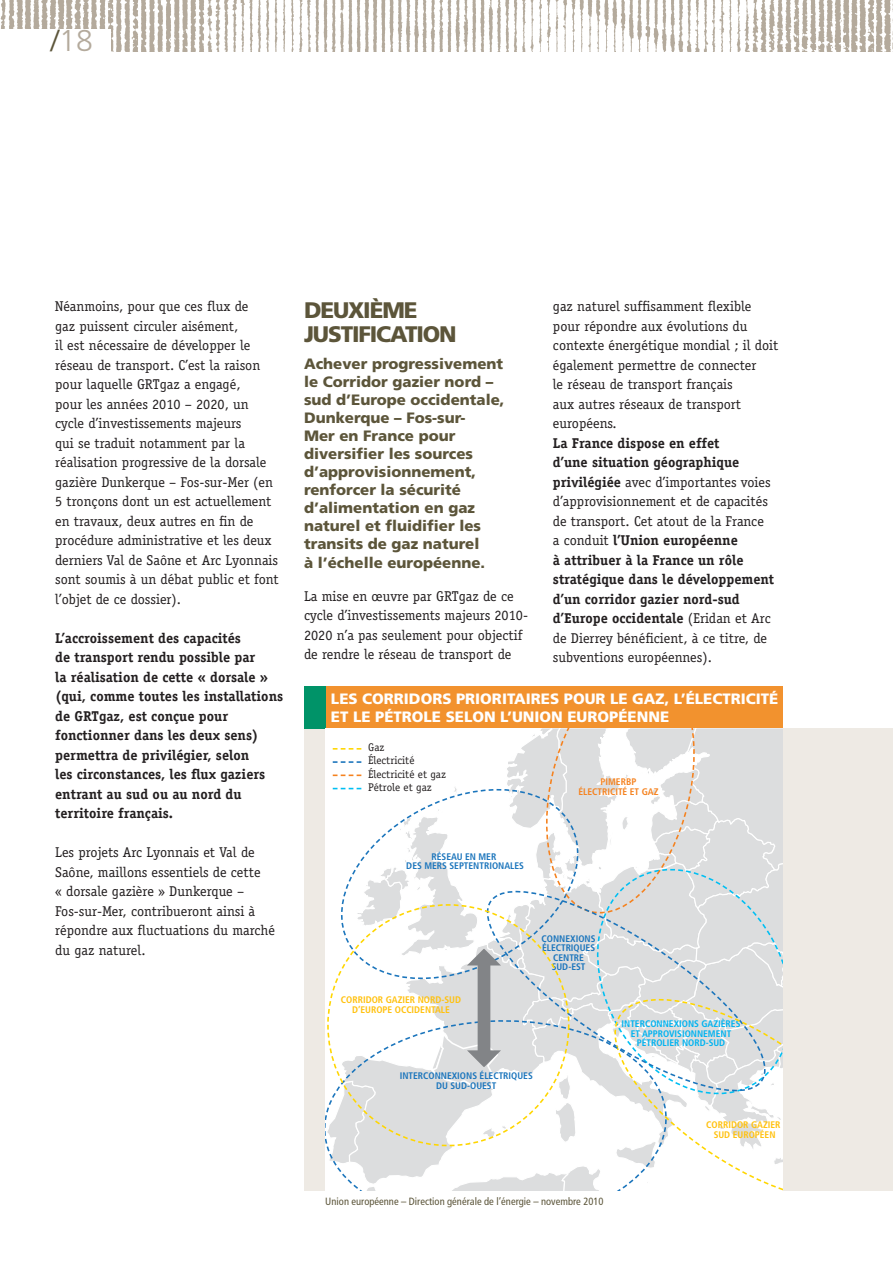
<style>
.page{position:relative;width:893px;height:1263px;background:#fff}
.page>*{position:absolute;margin:0;border:0;box-sizing:border-box;transform-origin:0 0}
.t1{font:300 30.15px "Frutiger";color:#b4aa9c}
.t2{font:900 22.5px/24px "Frutiger";letter-spacing:-.05em;color:#5c553a}
.t3{font:900 15px/18px "Frutiger";color:#5c553a}
.t4{font:900 15px/18px "Frutiger";color:#fff}
.t5{font:14.25px/19.5px "Officina Serif";color:#231f20}
.t6{font:700 14.25px/19.5px "Officina Serif";color:#231f20}
.t7{font:11.1px/13.4px "Officina Serif";color:#231f20}
.t8{font:condensed 10.5px "Frutiger";color:#5c553a}
.t9{font:700 condensed 9.6px/9.6px "Frutiger";color:#1b75bc;text-align:center}
.t10{font:700 condensed 9.6px/9.6px "Frutiger";color:#ffc10e;text-align:center}
.t11{font:700 condensed 9.6px/9.6px "Frutiger";color:#00b3f0;text-align:center}
.t12{font:700 condensed 9.6px/9.6px "Frutiger";color:#f5821f;text-align:center}
.s1{color:#5c553a}
.s2{font-weight:400}
</style>
<div class="page">
<img style="left:0;top:0;width:891px;height:52px">
<div style="left:0;top:29px;width:110px;height:28px;background:#fff"></div>
<div style="left:304px;top:728px;width:588px;height:463px;background:#eeeae4"></div>
<div style="left:304px;top:686px;width:478px;height:42px;background:#f2922e"></div>
<div style="left:304px;top:686px;width:21px;height:42px;background:#009368"></div>
<svg style="left:325px;top:728px;width:457px;height:463px;background:#e9eaea"></svg>
<h1 class="t1" style="left:51px;top:28px;width:43px"><span class="s1">/</span>18</h1>
<p class="t5" style="left:55px;top:298px;width:225px">Néanmoins, pour que ces flux de<br>gaz puissent circuler aisément,<br>il est nécessaire de développer le réseau de transport. C’est la raison pour laquelle GRTgaz a engagé,<br>pour les années 2010 – 2020, un cycle d’investissements majeurs<br>qui se traduit notamment par la réalisation progressive de la dorsale gazière Dunkerque – Fos-sur-Mer (en 5 tronçons dont un est actuellement en travaux, deux autres en fin de procédure administrative et les deux derniers Val de Saône et Arc Lyonnais sont soumis à un débat public et font l’objet de ce dossier).</p>
<p class="t6" style="left:55px;top:629px;width:229px">L’accroissement des capacités<br>de transport rendu possible par<br>la réalisation de cette « dorsale » (qui, comme toutes les installations de GRTgaz, est conçue pour fonctionner dans les deux sens) permettra de privilégier, selon<br>les circonstances, les flux gaziers entrant au sud ou au nord du territoire français.</p>
<p class="t5" style="left:55px;top:844px;width:221px">Les projets Arc Lyonnais et Val de<br>Saône, maillons essentiels de cette<br>« dorsale gazière » Dunkerque –<br>Fos-sur-Mer, contribueront ainsi à répondre aux fluctuations du marché du gaz naturel.</p>
<h2 class="t2" style="left:304px;top:300px;width:154px">DEUXIÈME<br>JUSTIFICATION</h2>
<p class="t3" style="left:304px;top:356px;width:202px">Achever progressivement le Corridor gazier nord – sud d’Europe occidentale,<br>Dunkerque – Fos-sur-<br>Mer en France pour diversifier les sources d’approvisionnement, renforcer la sécurité d’alimentation en gaz naturel et fluidifier les transits de gaz naturel</p>
<p class="t3" style="left:304px;top:555px;width:183px">à l’échelle européenne.</p>
<p class="t5" style="left:304px;top:587px;width:225px">La mise en œuvre par GRTgaz de ce cycle d’investissements majeurs 2010- 2020 n’a pas seulement pour objectif de rendre le réseau de transport de</p>
<p class="t5" style="left:553px;top:298px;width:227px">gaz naturel suffisamment flexible pour répondre aux évolutions du contexte énergétique mondial ; il doit également permettre de connecter<br>le réseau de transport français<br>aux autres réseaux de transport européens.</p>
<p class="t6" style="left:553px;top:434px;width:223px">La France dispose en effet<br>d’une situation géographique privilégiée <span class="s2">avec d’importantes voies d’approvisionnement et de capacités de transport. Cet atout de la France<br>a conduit</span> l’Union européenne<br>à attribuer à la France un rôle stratégique dans le développement d’un corridor gazier nord-sud d’Europe occidentale <span class="s2">(Eridan et Arc de Dierrey bénéficient, à ce titre, de subventions européennes).</span></p>
<p class="t4" style="left:331px;top:691px;width:449px">LES CORRIDORS PRIORITAIRES POUR LE GAZ, L’ÉLECTRICITÉ<br>ET LE PÉTROLE SELON L’UNION EUROPÉENNE</p>
<p class="t7" style="left:368px;top:741px;width:79px">Gaz<br>Électricité<br>Électricité et gaz<br>Pétrole et gaz</p>
<p class="t12" style="left:578px;top:778px;width:82px">PIMERBP<br>ÉLECTRICITÉ ET GAZ</p>
<p class="t9" style="left:406px;top:852px;width:119px">RÉSEAU EN MER<br>DES MERS SEPTENTRIONALES</p>
<p class="t10" style="left:341px;top:996px;width:121px">CORRIDOR GAZIER NORD-SUD<br>D’EUROPE OCCIDENTALE</p>
<p class="t9" style="left:541px;top:934px;width:55px">CONNEXIONS<br>ÉLECTRIQUES<br>CENTRE<br>SUD-EST</p>
<p class="t9" style="left:399px;top:1072px;width:135px">INTERCONNEXIONS ÉLECTRIQUES<br>DU SUD-OUEST</p>
<p class="t11" style="left:621px;top:1020px;width:120px">INTERCONNEXIONS GAZIÈRES<br>ET APPROVISIONNEMENT<br>PÉTROLIER NORD-SUD</p>
<p class="t10" style="left:706px;top:1121px;width:76px">CORRIDOR GAZIER<br>SUD EUROPÉEN</p>
<p class="t8" style="left:325px;top:1197px;width:280px">Union européenne – Direction générale de l’énergie – novembre 2010</p>
</div>
